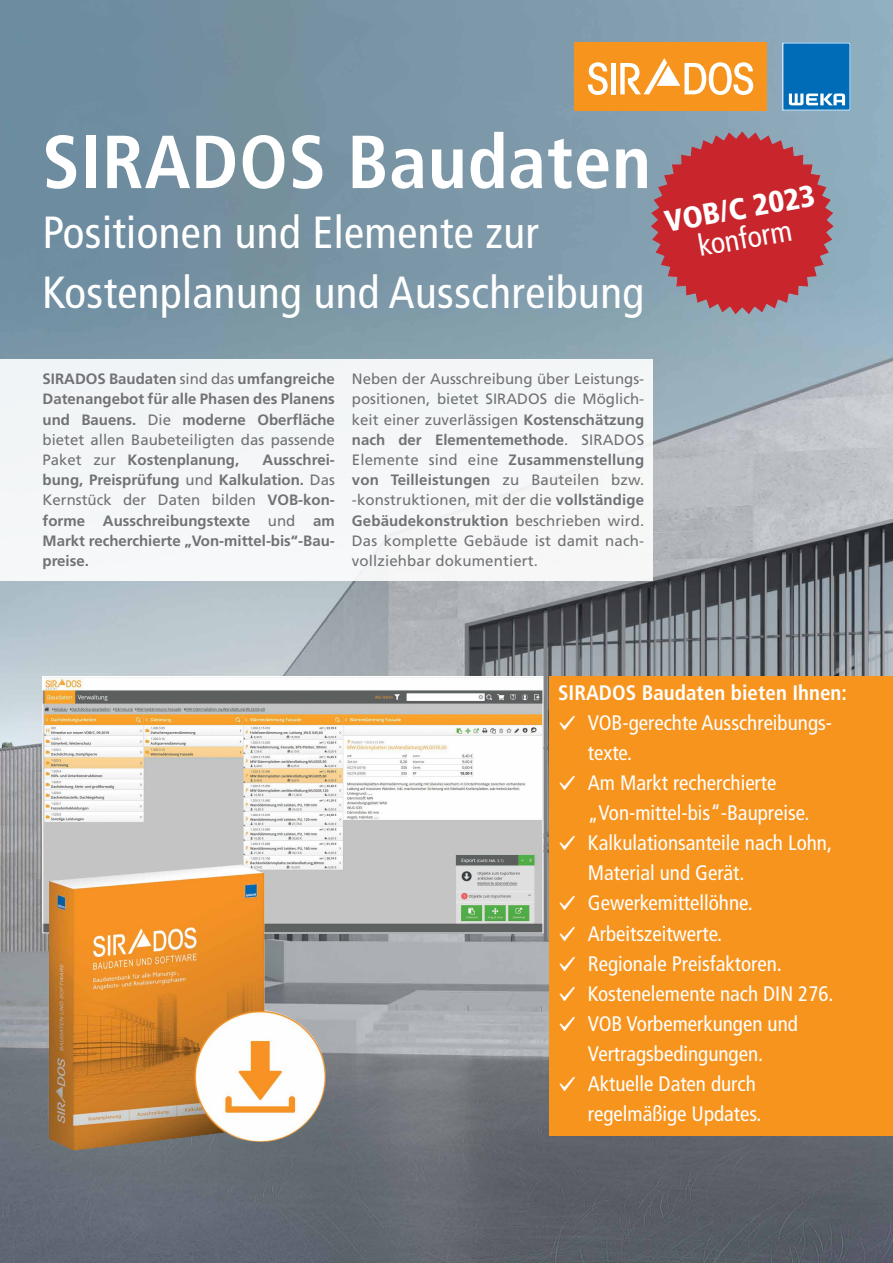
<style>
.page{position:relative;width:893px;height:1263px;background:#fff}
.page>*{position:absolute;margin:0;border:0;box-sizing:border-box;transform-origin:0 0}
.t1{font:700 condensed 75px "Frutiger LT Std";letter-spacing:.01em;color:#fff}
.t2{font:condensed 45px/60px "Frutiger LT Std";letter-spacing:.01em;color:#fff}
.t3{font:900 condensed 30px "Frutiger LT Std";color:#fff}
.t4{font:condensed 30px "Frutiger LT Std";color:#fff}
.t5{font:condensed 21px/30px "Frutiger LT Std";color:#fff}
.t6{font:700 condensed 21px "Frutiger LT Std";color:#fff}
.t7{font:15px/20.2px "Frutiger LT Std";letter-spacing:.01em;color:#717275;text-align:justify}
.t8{font:700 15px/20.2px "Frutiger LT Std";color:#717275;text-align:justify}
.s1{font-weight:400}
.s2{font-weight:700}
</style>
<div class="page">
<img style="left:0;top:0;width:893px;height:1263px">
<svg style="left:784px;top:45px;width:64px;height:64px;background:#1879bd"></svg>
<div style="left:574px;top:43px;width:192px;height:68px;background:#f7941e"></div>
<svg style="left:588px;top:62px;width:20px;height:33px"></svg>
<hr style="left:611px;top:63px;width:4px;height:31px;background:#fff">
<svg style="left:620px;top:58px;width:133px;height:37px"></svg>
<div style="left:550px;top:676px;width:343px;height:459px;background:#f7941e"></div>
<div style="left:0;top:359px;width:653px;height:222px;background:#f4f6f7"></div>
<img style="left:44px;top:678px;width:497px;height:253px">
<img style="left:49px;top:865px;width:286px;height:285px">
<svg style="left:651px;top:132px;width:182px;height:182px;background:#b84851"></svg>
<h1 class="t1" style="left:42px;top:118px;width:610px">SIRADOS Baudaten</h1>
<h2 class="t2" style="left:42px;top:203px;width:603px">Positionen und Elemente zur<br>Kostenplanung und Ausschreibung</h2>
<h3 class="t3" style="left:662px;top:204px;width:153px;rotate:-10deg">VOB/C 2023</h3>
<h3 class="t4" style="left:695px;top:229px;width:96px;rotate:-10deg">konform</h3>
<p class="t8" style="left:43px;top:369px;width:294px">SIRADOS Baudaten <span class="s1">sind das</span> umfangreiche Datenangebot für alle Phasen des Planens und Bauens. <span class="s1">Die</span> moderne Oberfläche <span class="s1">bietet allen Baubeteiligten das passende Paket zur</span> Kostenplanung,</p>
<p class="t8" style="left:43px;top:450px;width:294px;text-indent:220px">Ausschrei&shy;bung, Preisprüfung <span class="s1">und</span> Kalkulation. <span class="s1">Das Kernstück der Daten bilden</span> VOB-kon&shy;forme Ausschreibungstexte <span class="s1">und</span> am Markt recherchierte „Von-mittel-bis“-Bau&shy;preise.</p>
<p class="t7" style="left:352px;top:369px;width:294px">Neben der Ausschreibung über Leistungs&shy;positionen, bietet SIRADOS die Möglich&shy;keit einer zuverlässigen <span class="s2">Kostenschätzung nach der Elementemethode</span>. SIRADOS Elemente sind eine <span class="s2">Zusammenstellung von Teilleistungen</span> zu Bauteilen bzw. -konstruktionen, mit der die <span class="s2">vollständige Gebäudekonstruktion</span> beschrieben wird.<br>Das komplette Gebäude ist damit nach&shy;vollziehbar dokumentiert.</p>
<h3 class="t6" style="left:558px;top:681px;width:290px">SIRADOS Baudaten bieten Ihnen:</h3>
<h3 class="t5" style="left:588px;top:708px;width:246px;text-indent:-30px">✓ VOB-gerechte Ausschreibungs&shy;texte.</h3>
<h3 class="t5" style="left:588px;top:768px;width:223px;text-indent:-30px">✓ Am Markt recherchierte „Von-mittel-bis“-Baupreise.</h3>
<h3 class="t5" style="left:588px;top:828px;width:246px;text-indent:-30px">✓ Kalkulationsanteile nach Lohn,<br>Material und Gerät.</h3>
<h3 class="t5" style="left:558px;top:888px;width:196px">✓ Gewerkemittellöhne.</h3>
<h3 class="t5" style="left:558px;top:918px;width:166px">✓ Arbeitszeitwerte.</h3>
<h3 class="t5" style="left:558px;top:948px;width:225px">✓ Regionale Preisfaktoren.</h3>
<h3 class="t5" style="left:558px;top:978px;width:277px">✓ Kostenelemente nach DIN 276.</h3>
<h3 class="t5" style="left:558px;top:1008px;width:241px;text-align:center">✓ VOB Vorbemerkungen und<br>Vertragsbedingungen.</h3>
<h3 class="t5" style="left:558px;top:1068px;width:205px;text-align:right">✓ Aktuelle Daten durch regelmäßige Updates.</h3>
</div>
